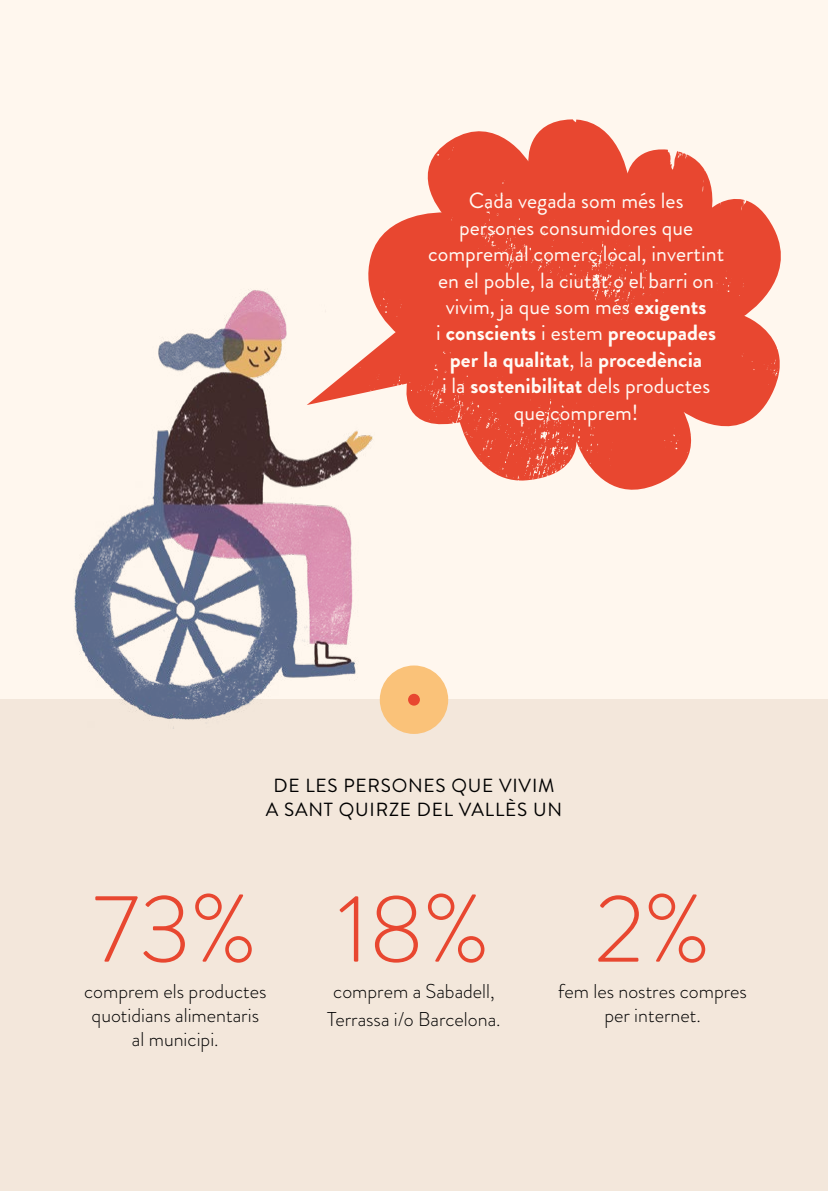
<style>
.page{position:relative;width:828px;height:1191px;background:#fff7ee}
.page>*{position:absolute;margin:0;border:0;box-sizing:border-box;transform-origin:0 0}
.t1{font:300 96px "Brandon Grotesque";color:#e84730}
.t2{font:22px/26.4px "Brandon Grotesque";color:#fffaf4;text-align:center}
.t3{font:300 20px/24px "Brandon Grotesque";color:#000;text-align:center}
.t4{font:19px/24px "Brandon Grotesque";letter-spacing:.04em;color:#000;text-align:center}
.s1{font-weight:700}
</style>
<div class="page">
<div style="left:0;top:699px;width:828px;height:492px;background:#f3e7db"></div>
<div style="left:380px;top:665px;width:68px;height:69px;background:#fac279;border-radius:50%"></div>
<div style="left:408px;top:694px;width:12px;height:11px;background:#e84730;border-radius:50%"></div>
<svg style="left:405px;top:119px;width:376px;height:371px;fill:#e84730"></svg>
<img style="left:74px;top:219px;width:331px;height:514px">
<p class="t2" style="left:428px;top:188px;width:297px">Cada vegada som més les<br>persones consumidores que comprem al comerç local, invertint en el poble, la ciutat o el barri on vivim, ja que som més <span class="s1">exigents<br></span>i <span class="s1">conscients</span> i estem <span class="s1">preocupades per la qualitat</span>, la <span class="s1">procedència<br></span>i la <span class="s1">sostenibilitat</span> dels productes que comprem!</p>
<p class="t4" style="left:266px;top:773px;width:298px">DE LES PERSONES QUE VIVIM<br>A SANT QUIRZE DEL VALLÈS UN</p>
<h1 class="t1" style="left:93px;top:863px;width:165px">73%</h1>
<p class="t3" style="left:84px;top:979px;width:184px">comprem els productes quotidians alimentaris al municipi.</p>
<h1 class="t1" style="left:338px;top:863px;width:154px">18%</h1>
<p class="t3" style="left:327px;top:976px;width:175px;line-height:28.8px;text-align:left">comprem a Sabadell,<br>Terrassa i/o Barcelona.</p>
<h1 class="t1" style="left:594px;top:863px;width:118px">2%</h1>
<p class="t3" style="left:558px;top:979px;width:190px">fem les nostres compres per internet.</p>
</div>
